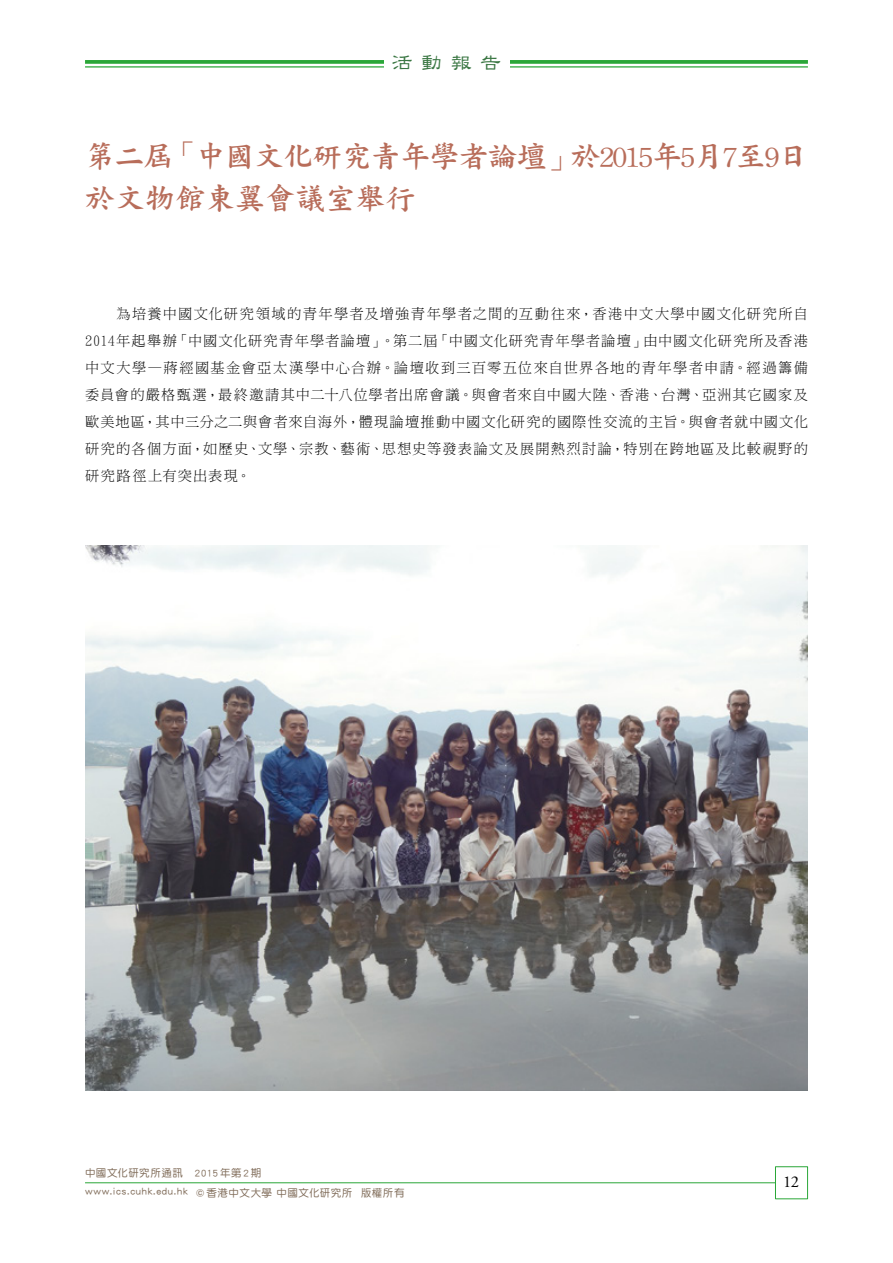
<style>
.page{position:relative;width:893px;height:1263px;background:#fff}
.page>*{position:absolute;margin:0;border:0;box-sizing:border-box;transform-origin:0 0}
.t1{font:30px/42px "DF Kai Shu W7 HKP BF";letter-spacing:-.025em;color:#b86d5a}
.t2{font:21px "DF Li Shu W5 WINP BF";color:#397642}
.t3{font:16.5px "Adobe Garamond Pro";color:#000}
.t4{font:14.25px/27px "DF Ming Lt HKSCS U";letter-spacing:.085em;color:#000;text-align:justify}
.t5{font:10.5px "DF Yuan Md HKP BF";letter-spacing:.055em;color:#816d5a}
</style>
<div class="page">
<div style="left:775px;top:1166px;width:33px;height:33px;background:#fff;border:1px solid #2aa738"></div>
<hr style="left:85px;top:1182px;width:690px;height:1px;background:#2aa738">
<svg style="left:85px;top:60px;width:723px;height:4px;background:#37ac44"></svg>
<hr style="left:85px;top:66px;width:723px;height:2px;background:#2aa738">
<div style="left:384px;top:52px;width:125px;height:23px;background:#fff"></div>
<img style="left:85px;top:546px;width:723px;height:544px">
<h2 class="t2" style="left:392px;top:52px;width:111px">活動報告</h2>
<h1 class="t1" style="left:85px;top:135px;width:724px">第二屆「中國文化研究青年學者論壇」於2015年5月7至9日於文物館東翼會議室舉行</h1>
<p class="t4" style="left:85px;top:300px;width:724px;text-indent:32px">為培養中國文化研究領域的青年學者及增強青年學者之間的互動往來，香港中文大學中國文化研究所自2014年起舉辦「中國文化研究青年學者論壇」。第二屆「中國文化研究青年學者論壇」由中國文化研究所及香港中文大學—蔣經國基金會亞太漢學中心合辦。論壇收到三百零五位來自世界各地的青年學者申請。經過籌備委員會的嚴格甄選，最終邀請其中二十八位學者出席會議。與會者來自中國大陸、香港、台灣、亞洲其它國家及歐美地區，其中三分之二與會者來自海外，體現論壇推動中國文化研究的國際性交流的主旨。與會者就中國文化研究的各個方面，如歷史、文學、宗教、藝術、思想史等發表論文及展開熱烈討論，特別在跨地區及比較視野的研究路徑上有突出表現。</p>
<p class="t5" style="left:85px;top:1168px;width:178px">中國文化研究所通訊　2015年第2期</p>
<p class="t5" style="left:85px;top:1186px;width:321px">www.ics.cuhk.edu.hk © 香港中文大學 中國文化研究所 版權所有</p>
<p class="t3" style="left:783px;top:1172px;width:18px">12</p>
</div>
